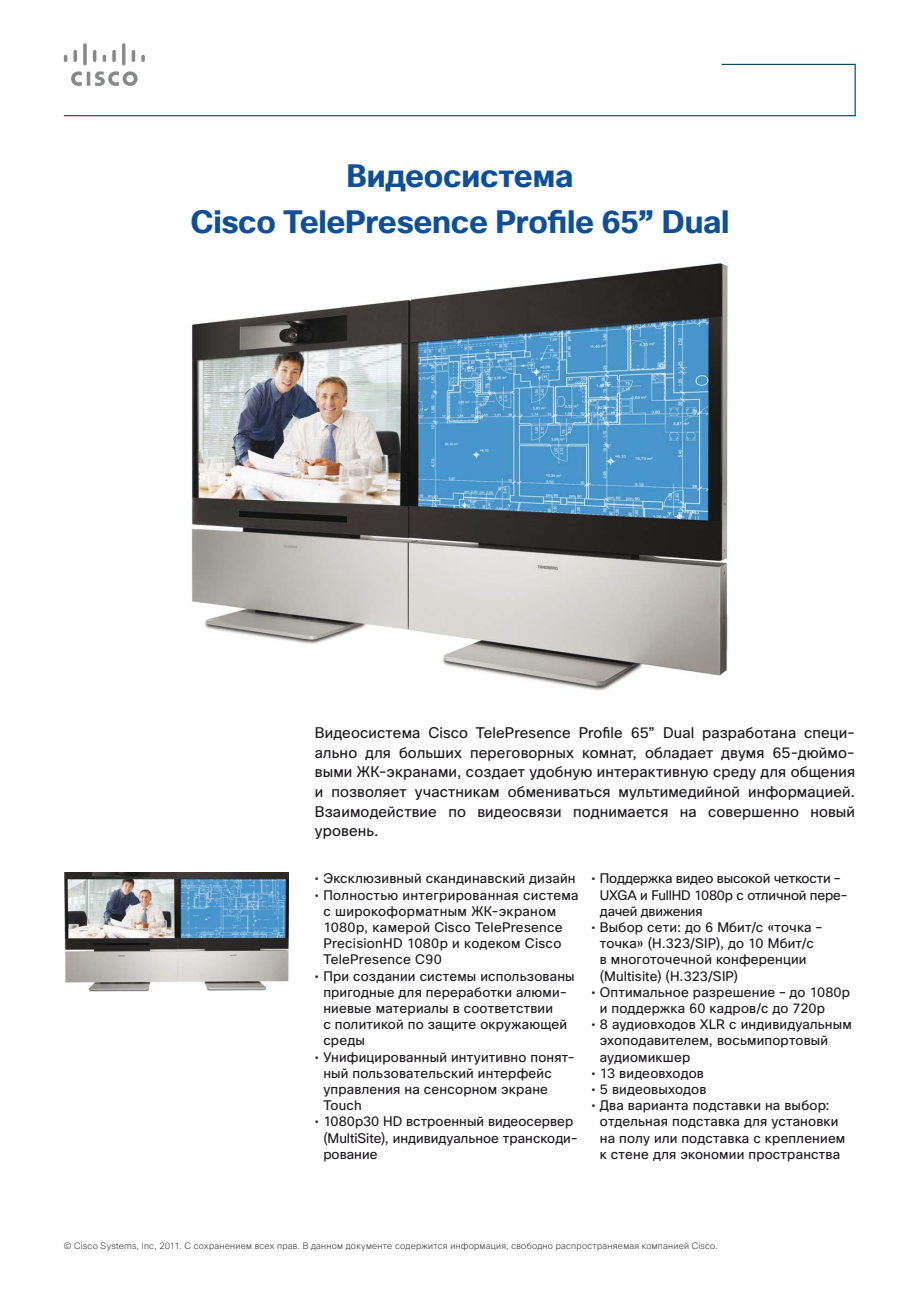
<style>
.page{position:relative;width:919px;height:1289px;background:#fff}
.page>*{position:absolute;margin:0;border:0;box-sizing:border-box;transform-origin:0 0}
.t1{font:700 31.5px/46.3px "Cisco Sans";letter-spacing:-.01em;color:#0d4f9b;text-align:center}
.t2{font:15px/19.5px "Cisco Sans";letter-spacing:.01em;color:#1a171c;text-align:justify}
.t3{font:13.5px/16.2px "Cisco Sans";letter-spacing:.015em;color:#1a171c}
.t4{font:13.5px/16.2px "Cisco Sans";letter-spacing:-.01em;color:#1a171c}
.t5{font:200 9px "Cisco Sans";letter-spacing:.025em;color:#1a171c}
</style>
<div class="page">
<svg style="left:64px;top:43px;width:791px;height:73px"></svg>
<img style="left:64px;top:872px;width:225px;height:120px">
<img style="left:192px;top:263px;width:536px;height:428px">
<h1 class="t1" style="left:190px;top:154px;width:540px">Видеосистема<br>Cisco TelePresence Profile 65” Dual</h1>
<p class="t2" style="left:315px;top:724px;width:542px">Видеосистема Cisco TelePresence Profile 65” Dual разработана специ&shy;ально для больших переговорных комнат, обладает двумя 65-дюймо&shy;выми ЖК-экранами, создает удобную интерактивную среду для общения и позволяет участникам обмениваться мультимедийной информацией.<br>Взаимодействие по видеосвязи поднимается на совершенно новый уровень.</p>
<p class="t3" style="left:315px;top:871px;width:262px">• Эксклюзивный скандинавский дизайн</p>
<p class="t3" style="left:323px;top:887px;width:257px;text-indent:-9px">• Полностью интегрированная система с широкоформатным ЖК-экраном<br>1080p, камерой Cisco TelePresence<br>PrecisionHD 1080p и кодеком Cisco<br>TelePresence C90</p>
<p class="t3" style="left:323px;top:968px;width:253px;text-indent:-9px">• При создании системы использованы пригодные для переработки алюми&shy;ниевые материалы в соответствии<br>с политикой по защите окружающей среды</p>
<p class="t3" style="left:323px;top:1049px;width:253px;text-indent:-9px">• Унифицированный интуитивно понят&shy;ный пользовательский интерфейс управления на сенсорном экране<br>Touch</p>
<p class="t3" style="left:323px;top:1114px;width:256px;text-indent:-9px">• 1080p30 HD встроенный видеосервер (MultiSite), индивидуальное транскоди&shy;рование</p>
<p class="t4" style="left:600px;top:871px;width:249px;text-indent:-9px">• Поддержка видео высокой четкости –<br>UXGA и FullHD 1080p c отличной пере&shy;дачей движения</p>
<p class="t3" style="left:600px;top:920px;width:223px;text-indent:-9px">• Выбор сети: до 6 Мбит/с «точка – точка» (H.323/SIP), до 10 Мбит/с в многоточечной конференции (Multisite) (H.323/SIP)</p>
<p class="t3" style="left:600px;top:984px;width:252px;text-indent:-9px">• Оптимальное разрешение – до 1080p и поддержка 60 кадров/с до 720p</p>
<p class="t3" style="left:600px;top:1017px;width:253px;text-indent:-9px">• 8 аудиовходов XLR с индивидуальным эхоподавителем, восьмипортовый аудиомикшер</p>
<p class="t3" style="left:591px;top:1065px;width:114px">• 13 видеовходов</p>
<p class="t3" style="left:591px;top:1082px;width:117px">• 5 видеовыходов</p>
<p class="t3" style="left:600px;top:1098px;width:247px;text-indent:-9px">• Два варианта подставки на выбор: отдельная подставка для установки на полу или подставка с креплением к стене для экономии пространства</p>
<p class="t5" style="left:64px;top:1242px;width:655px">© Cisco Systems, Inc, 2011. С сохранением всех прав. В данном документе содержится информация, свободно распространяемая компанией Cisco.</p>
</div>
